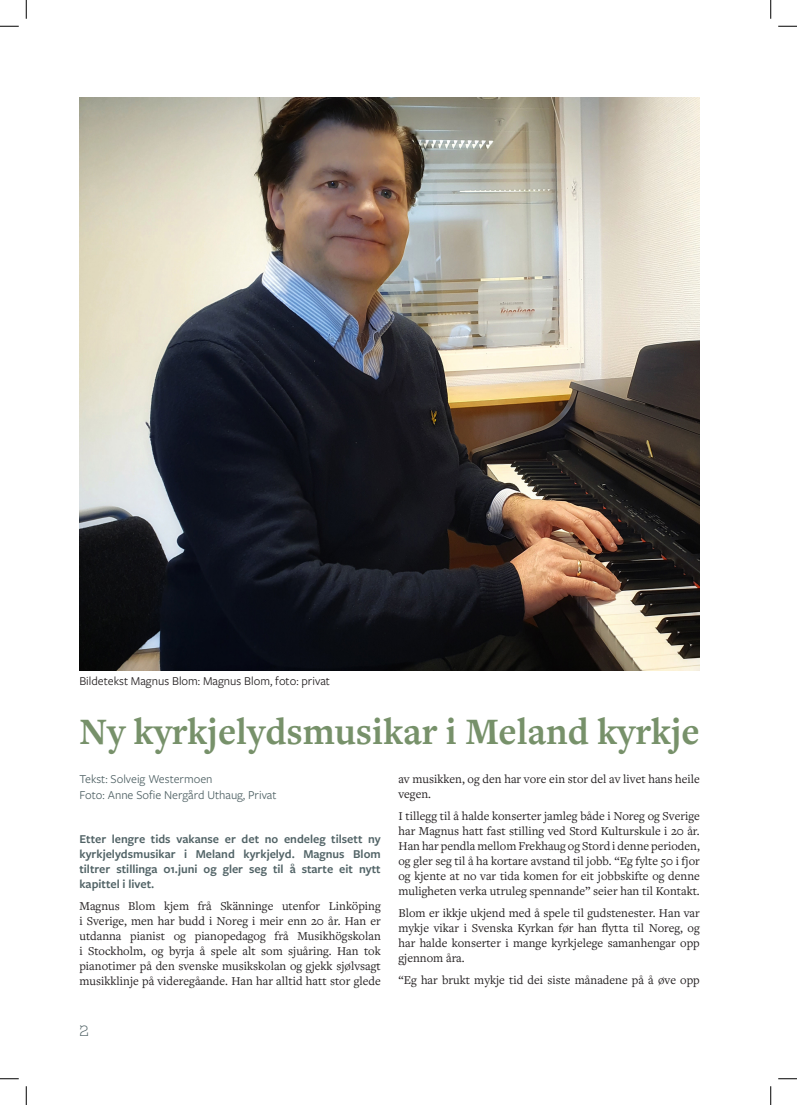
<style>
.page{position:relative;width:797px;height:1105px;background:#fff}
.page>*{position:absolute;margin:0;border:0;box-sizing:border-box;transform-origin:0 0}
.Artikkel_tittel{font:700 38.75px "Freight Text Pro";color:#77916a}
.Brødtekst{font:12.5px/15px "Freight Text Pro";color:#231f20;text-align:justify}
.Ingress{font:600 12.5px/15px "Freight Sans Pro";color:#516366;text-align:justify}
.Byline{font:12.5px/16.2px "Freight Sans Pro";color:#516366}
.Bildetekst{font:12.5px "Freight Sans Pro";color:#231f20}
.t1{font:12.5px "Maritime Champion";color:#516366}
</style>
<div class="page">
<img style="left:79px;top:97px;width:620px;height:573px">
<svg style="left:0;top:25px;width:19px;height:2px"></svg>
<svg style="left:778px;top:25px;width:19px;height:2px"></svg>
<svg style="left:0;top:1078px;width:19px;height:1px"></svg>
<svg style="left:778px;top:1078px;width:19px;height:1px"></svg>
<svg style="left:25px;top:0;width:2px;height:19px"></svg>
<svg style="left:25px;top:1086px;width:2px;height:19px"></svg>
<svg style="left:770px;top:0;width:1px;height:19px"></svg>
<svg style="left:770px;top:1086px;width:1px;height:19px"></svg>
<p class="Bildetekst" style="left:79px;top:673px;width:252px">Bildetekst Magnus Blom: Magnus Blom, foto: privat</p>
<p class="Artikkel_tittel" style="left:79px;top:706px;width:622px">Ny kyrkjelydsmusikar i Meland kyrkje</p>
<p class="Byline" style="left:79px;top:770px;width:199px">Tekst: Solveig Westermoen<br>Foto: Anne Sofie Nergård Uthaug, Privat</p>
<p class="Ingress" style="left:79px;top:831px;width:303px">Etter lengre tids vakanse er det no endeleg tilsett ny kyrkjelydsmusikar i Meland kyrkjelyd. Magnus Blom tiltrer stillinga 01.juni og gler seg til å starte eit nytt kapittel i livet.</p>
<p class="Brødtekst" style="left:79px;top:898px;width:303px">Magnus Blom kjem frå Skänninge utenfor Linköping i Sverige, men har budd i Noreg i meir enn 20 år. Han er utdanna pianist og pianopedagog frå Musikhögskolan i Stockholm, og byrja å spele alt som sjuåring. Han tok pianotimer på den svenske musikskolan og gjekk sjølvsagt musikklinje på videregåande. Han har alltid hatt stor glede</p>
<p class="t1" style="left:79px;top:1021px;width:11px">2</p>
<p class="Brødtekst" style="left:398px;top:771px;width:303px">av musikken, og den har vore ein stor del av livet hans heile vegen.</p>
<p class="Brødtekst" style="left:398px;top:808px;width:303px">I tillegg til å halde konserter jamleg både i Noreg og Sverige har Magnus hatt fast stilling ved Stord Kulturskule i 20 år.<br>Han har pendla mellom Frekhaug og Stord i denne perioden, og gler seg til å ha kortare avstand til jobb. “Eg fylte 50 i fjor og kjente at no var tida komen for eit jobbskifte og denne muligheten verka utruleg spennande” seier han til Kontakt.</p>
<p class="Brødtekst" style="left:398px;top:905px;width:303px">Blom er ikkje ukjend med å spele til gudstenester. Han var mykje vikar i Svenska Kyrkan før han flytta til Noreg, og har halde konserter i mange kyrkjelege samanhengar opp gjennom åra.</p>
<p class="Brødtekst" style="left:398px;top:972px;width:303px">“Eg har brukt mykje tid dei siste månadene på å øve opp</p>
</div>
